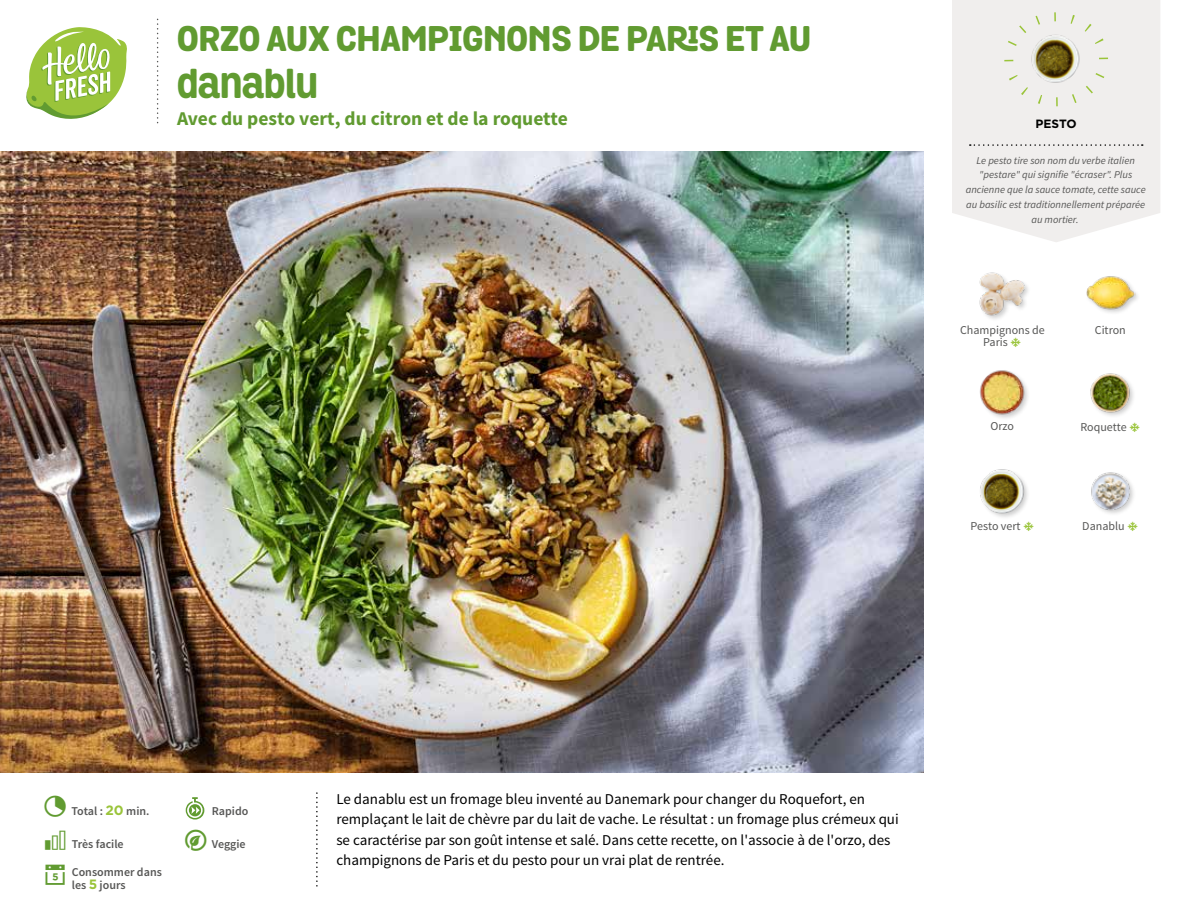
<style>
.page{position:relative;width:1188px;height:918px;background:#fff}
.page>*{position:absolute;margin:0;border:0;box-sizing:border-box;transform-origin:0 0}
.t1{font:800 34.5px/47.2px "Grota Rounded";letter-spacing:.005em;color:#619b31}
.t2{font:700 19.5px "Source Sans Pro";color:#619b31}
.t3{font:15px/20.5px "Source Sans Pro";color:#000}
.t4{font:600 12px/12.9px "Source Sans Pro";color:#575756}
.t5{font:12px "Source Sans Pro";color:#575756}
.t6{font:700 12px "Gotham";letter-spacing:-.005em;color:#000}
.t7{font:italic 10.5px/14.7px "Source Sans Pro";color:#575756;text-align:center}
.s1{color:#619b31}
.s2{font-family:"Gotham";font-weight:700;font-size:13.5px;color:#9ac43a}
</style>
<div class="page">
<svg style="left:26px;top:27px;width:101px;height:92px"></svg>
<img style="left:0;top:151px;width:924px;height:622px">
<svg style="left:952px;top:0;width:208px;height:242px;background:#f0eeed"></svg>
<svg style="left:970px;top:144px;width:173px;height:2px"></svg>
<div style="left:1004px;top:12px;width:104px;height:94px;border:9px dashed #9ac43a;border-radius:50%"></div>
<img style="left:1025px;top:28px;width:61px;height:61px">
<div style="left:1085px;top:275px;width:55px;height:41px;background:#000;opacity:.2"></div>
<img style="left:1085px;top:275px;width:50px;height:41px">
<img style="left:1091px;top:472px;width:43px;height:42px">
<img style="left:1090px;top:373px;width:44px;height:43px">
<img style="left:979px;top:272px;width:49px;height:47px">
<img style="left:980px;top:469px;width:48px;height:48px">
<img style="left:979px;top:370px;width:49px;height:48px">
<svg style="left:186px;top:797px;width:18px;height:23px"></svg>
<h1 class="t1" style="left:177px;top:14px;width:635px">ORZO AUX CHAMPIGNONS DE PARIS ET AU<br>DANABLU</h1>
<h2 class="t2" style="left:177px;top:106px;width:392px">Avec du pesto vert, du citron et de la roquette</h2>
<p class="t6" style="left:1036px;top:116px;width:43px">PESTO</p>
<p class="t7" style="left:966px;top:153px;width:182px">Le pesto tire son nom du verbe italien "pestare" qui signifie "écraser". Plus ancienne que la sauce tomate, cette sauce au basilic est traditionnellement préparée au mortier.</p>
<p class="t5" style="left:960px;top:322px;width:86px">Champignons de</p>
<p class="t5" style="left:1095px;top:322px;width:32px">Citron</p>
<p class="t5" style="left:983px;top:334px;width:26px">Paris</p>
<p class="t5" style="left:991px;top:418px;width:25px">Orzo</p>
<p class="t5" style="left:1080px;top:420px;width:48px">Roquette</p>
<p class="t5" style="left:971px;top:519px;width:52px">Pesto vert</p>
<p class="t5" style="left:1082px;top:519px;width:44px">Danablu</p>
<p class="t4" style="left:43px;top:805px;width:109px"><span class="s1">✔</span> Total : <span class="s2">20</span> min.</p>
<p class="t4" style="left:212px;top:804px;width:38px">Rapido</p>
<p class="t4" style="left:72px;top:838px;width:53px">Très facile</p>
<p class="t4" style="left:212px;top:838px;width:35px">Veggie</p>
<p class="t4" style="left:72px;top:866px;width:92px">Consommer dans les <span class="s2">5</span> jours</p>
<p class="t3" style="left:336px;top:789px;width:564px">Le danablu est un fromage bleu inventé au Danemark pour changer du Roquefort, en remplaçant le lait de chèvre par du lait de vache. Le résultat : un fromage plus crémeux qui se caractérise par son goût intense et salé. Dans cette recette, on l'associe à de l'orzo, des champignons de Paris et du pesto pour un vrai plat de rentrée.</p>
</div>
